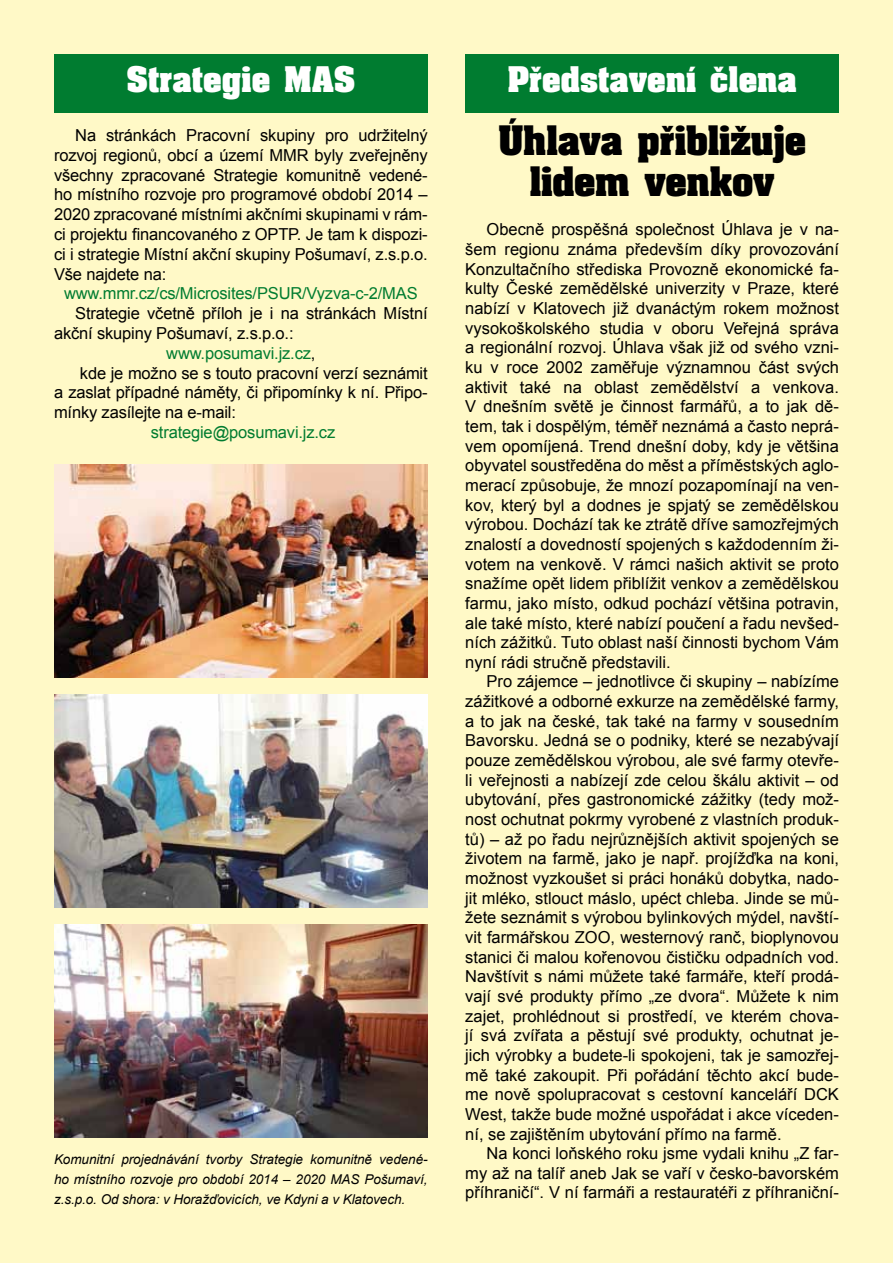
<style>
.page{position:relative;width:893px;height:1263px;background:#fff9c7}
.page>*{position:absolute;margin:0;border:0;box-sizing:border-box;transform-origin:0 0}
.t1{font:34.5px/41.4px "Aardvark CE Bold";letter-spacing:-.01em;color:#000;text-align:center}
.t2{font:30px "Aardvark CE Bold";color:#fff}
.t3{font:16.5px/19.6px "Arial";letter-spacing:-.01em;color:#000;text-align:justify}
.t4{font:16.5px "Arial";letter-spacing:-.01em;color:#007c30}
.t5{font:italic 13.5px/19.6px "Arial";letter-spacing:-.005em;color:#000;text-align:justify}
.s1{color:#000}
.s2{font-style:italic}
</style>
<div class="page">
<div style="left:465px;top:54px;width:374px;height:58px;background:#007c30"></div>
<div style="left:54px;top:54px;width:374px;height:58px;background:#007c30"></div>
<img style="left:54px;top:465px;width:374px;height:212px">
<img style="left:54px;top:695px;width:374px;height:212px">
<img style="left:54px;top:924px;width:374px;height:213px">
<h2 class="t2" style="left:126px;top:58px;width:230px">Strategie MAS</h2>
<h2 class="t2" style="left:507px;top:58px;width:291px">Představení člena</h2>
<p class="t3" style="left:54px;top:125px;width:375px;text-indent:21px">Na stránkách Pracovní skupiny pro udržitelný rozvoj regionů, obcí a území MMR byly zveřejněny všechny zpracované Strategie komunitně vedené&shy;ho místního rozvoje pro programové období 2014 – 2020 zpracované místními akčními skupinami v rám&shy;ci projektu financovaného z OPTP. Je tam k dispozi&shy;ci i strategie Místní akční skupiny Pošumaví, z.s.p.o.<br>Vše najdete na:</p>
<p class="t4" style="left:64px;top:283px;width:355px">www.mmr.cz/cs/Microsites/PSUR/Vyzva-c-2/MAS</p>
<p class="t3" style="left:75px;top:304px;width:354px">Strategie včetně příloh je i na stránkách Místní</p>
<p class="t3" style="left:54px;top:324px;width:241px">akční skupiny Pošumaví, z.s.p.o.:</p>
<p class="t4" style="left:166px;top:342px;width:151px">www.posumavi.jz.cz<span class="s1">,</span></p>
<p class="t3" style="left:80px;top:363px;width:349px">kde je možno se s touto pracovní verzí seznámit</p>
<p class="t3" style="left:54px;top:383px;width:375px">a zaslat případné náměty, či připomínky k ní. Připo-</p>
<p class="t3" style="left:54px;top:403px;width:184px">mínky zasílejte na e-mail:</p>
<p class="t4" style="left:151px;top:421px;width:186px">strategie@posumavi.jz.cz</p>
<h1 class="t1" style="left:498px;top:119px;width:310px">Úhlava přibližuje lidem venkov</h1>
<p class="t3" style="left:465px;top:220px;width:375px;text-indent:21px">Obecně prospěšná společnost Úhlava je v na&shy;šem regionu známa především díky provozování Konzultačního střediska Provozně ekonomické fa&shy;kulty České zemědělské univerzity v Praze, které nabízí v Klatovech již dvanáctým rokem možnost vysokoškolského studia v oboru Veřejná správa a regionální rozvoj. Úhlava však již od svého vzni&shy;ku v roce 2002 zaměřuje významnou část svých aktivit také na oblast zemědělství a venkova.<br>V dnešním světě je činnost farmářů, a to jak dě&shy;tem, tak i dospělým, téměř neznámá a často neprá&shy;vem opomíjená. Trend dnešní doby, kdy je většina obyvatel soustředěna do měst a příměstských aglo&shy;merací způsobuje, že mnozí pozapomínají na ven&shy;kov, který byl a dodnes je spjatý se zemědělskou výrobou. Dochází tak ke ztrátě dříve samozřejmých znalostí a dovedností spojených s každodenním ži&shy;votem na venkově. V rámci našich aktivit se proto snažíme opět lidem přiblížit venkov a zemědělskou farmu, jako místo, odkud pochází většina potravin, ale také místo, které nabízí poučení a řadu nevšed&shy;ních zážitků. Tuto oblast naší činnosti bychom Vám nyní rádi stručně představili.</p>
<p class="t3" style="left:465px;top:672px;width:375px;text-indent:21px">Pro zájemce <span class="s2">–</span> jednotlivce či skupiny <span class="s2">–</span> nabízíme zážitkové a odborné exkurze na zemědělské farmy, a to jak na české, tak také na farmy v sousedním Bavorsku. Jedná se o podniky, které se nezabývají pouze zemědělskou výrobou, ale své farmy otevře&shy;li veřejnosti a nabízejí zde celou škálu aktivit <span class="s2">–</span> od ubytování, přes gastronomické zážitky (tedy mož&shy;nost ochutnat pokrmy vyrobené z vlastních produk&shy;tů) <span class="s2">–</span> až po řadu nejrůznějších aktivit spojených se životem na farmě, jako je např. projížďka na koni, možnost vyzkoušet si práci honáků dobytka, nado&shy;jit mléko, stlouct máslo, upéct chleba. Jinde se mů&shy;žete seznámit s výrobou bylinkových mýdel, navští&shy;vit farmářskou ZOO, westernový ranč, bioplynovou stanici či malou kořenovou čističku odpadních vod.<br>Navštívit s námi můžete také farmáře, kteří prodá&shy;vají své produkty přímo „ze dvora“. Můžete k nim zajet, prohlédnout si prostředí, ve kterém chova&shy;jí svá zvířata a pěstují své produkty, ochutnat je&shy;jich výrobky a budete-li spokojeni, tak je samozřej&shy;mě také zakoupit. Při pořádání těchto akcí bude&shy;me nově spolupracovat s cestovní kanceláří DCK West, takže bude možné uspořádat i akce víceden&shy;ní, se zajištěním ubytování přímo na farmě.</p>
<p class="t3" style="left:465px;top:1144px;width:375px;text-indent:21px">Na konci loňského roku jsme vydali knihu „Z far&shy;my až na talíř aneb Jak se vaří v česko-bavorském příhraničí“. V ní farmáři a restauratéři z příhraniční-</p>
<p class="t5" style="left:54px;top:1150px;width:375px">Komunitní projednávání tvorby Strategie komunitně vedené&shy;ho místního rozvoje pro období 2014 – 2020 MAS Pošumaví, z.s.p.o. Od shora: v Horažďovicích, ve Kdyni a v Klatovech.</p>
</div>
